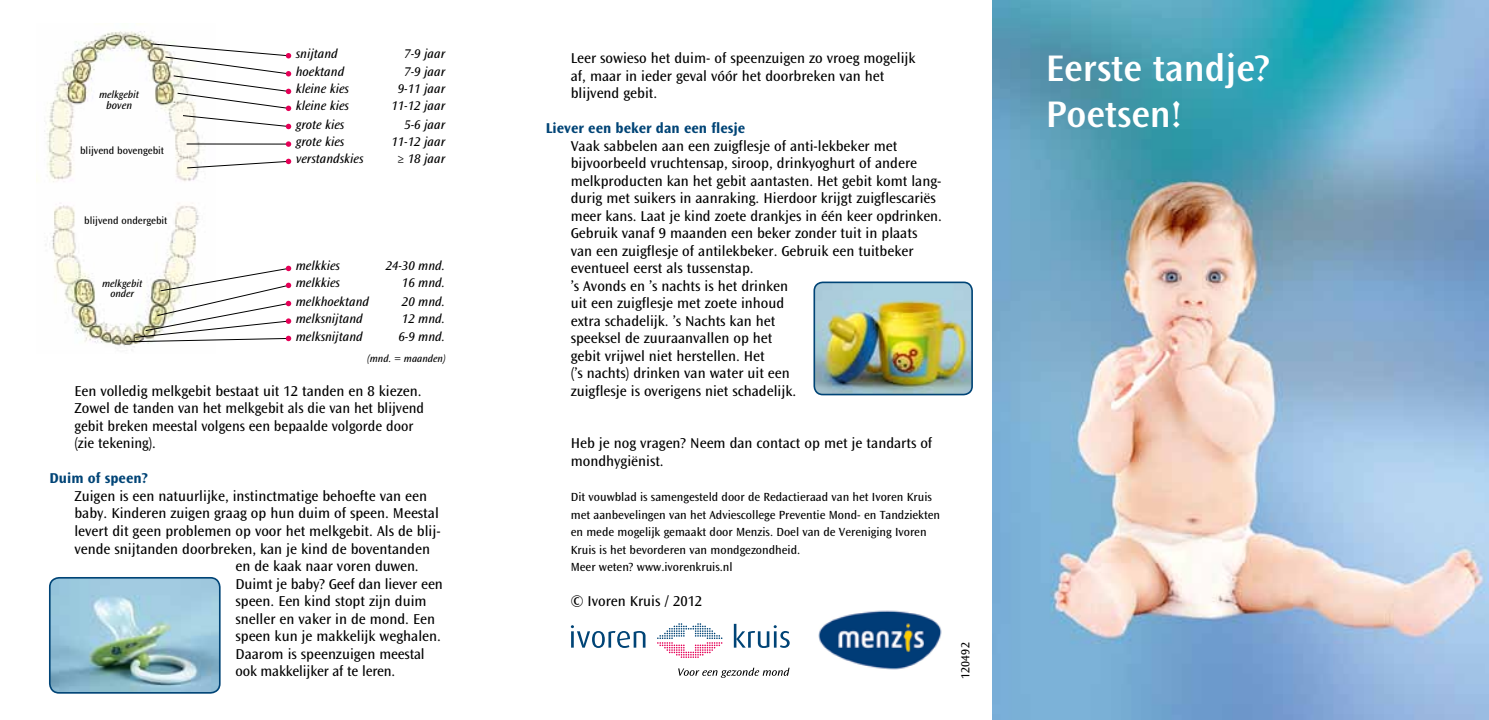
<style>
.page{position:relative;width:1489px;height:720px;background:#fff}
.page>*{position:absolute;margin:0;border:0;box-sizing:border-box;transform-origin:0 0}
.t1{font:600 38.5px/46.2px "Ocean Sans Std";color:#fff}
.t2{font:14.88px/17.5px "Ocean Sans Std";color:#000}
.t3{font:700 14.88px "Ocean Sans Std";color:#004476}
.t4{font:italic 13.12px "Ocean Sans Std";color:#000}
.t5{font:12.25px/17.5px "Ocean Sans Std";color:#000}
.t6{font:italic 11.03px "Ocean Sans Std";color:#000}
.t7{font:italic 10.5px/10.5px "Ocean Sans Std";color:#000;text-align:center}
.t8{font:10.5px "Ocean Sans Std";color:#000}
</style>
<div class="page">
<img style="left:992px;top:0;width:496px;height:719px">
<svg style="left:657px;top:623px;width:65px;height:34px"></svg>
<svg style="left:571px;top:625px;width:74px;height:22px"></svg>
<svg style="left:733px;top:623px;width:56px;height:24px"></svg>
<svg style="left:678px;top:667px;width:111px;height:10px"></svg>
<img style="left:818px;top:610px;width:124px;height:60px">
<img style="left:50px;top:579px;width:170px;height:113px">
<div style="left:49px;top:576px;width:171px;height:117px;border:2px solid #004476;border-radius:9px"></div>
<img style="left:44px;top:31px;width:171px;height:319px">
<svg style="left:151px;top:43px;width:140px;height:86px"></svg>
<hr style="left:187px;top:144px;width:101px;height:1px;background:#000">
<svg style="left:286px;top:141px;width:5px;height:6px"></svg>
<svg style="left:187px;top:159px;width:104px;height:9px"></svg>
<svg style="left:126px;top:265px;width:165px;height:77px"></svg>
<img style="left:816px;top:282px;width:156px;height:112px">
<div style="left:813px;top:281px;width:159px;height:114px;border:2px solid #004476;border-radius:8px"></div>
<p class="t7" style="left:99px;top:89px;width:42px">melkgebit</p>
<p class="t6" style="left:106px;top:99px;width:27px">boven</p>
<p class="t8" style="left:80px;top:145px;width:86px">blijvend bovengebit</p>
<p class="t8" style="left:84px;top:214px;width:85px">blijvend ondergebit</p>
<p class="t7" style="left:102px;top:278px;width:42px">melkgebit onder</p>
<p class="t4" style="left:296px;top:46px;width:44px">snijtand</p>
<p class="t4" style="left:404px;top:46px;width:42px">7-9 jaar</p>
<p class="t4" style="left:296px;top:64px;width:50px">hoektand</p>
<p class="t4" style="left:404px;top:64px;width:42px">7-9 jaar</p>
<p class="t4" style="left:296px;top:82px;width:55px">kleine kies</p>
<p class="t4" style="left:398px;top:82px;width:49px">9-11 jaar</p>
<p class="t4" style="left:296px;top:99px;width:55px">kleine kies</p>
<p class="t4" style="left:391px;top:99px;width:55px">11-12 jaar</p>
<p class="t4" style="left:296px;top:117px;width:50px">grote kies</p>
<p class="t4" style="left:404px;top:117px;width:42px">5-6 jaar</p>
<p class="t4" style="left:296px;top:134px;width:50px">grote kies</p>
<p class="t4" style="left:391px;top:134px;width:55px">11-12 jaar</p>
<p class="t4" style="left:296px;top:152px;width:69px">verstandskies</p>
<p class="t4" style="left:397px;top:152px;width:50px">≥ 18 jaar</p>
<p class="t4" style="left:296px;top:259px;width:46px">melkkies</p>
<p class="t4" style="left:385px;top:259px;width:61px">24-30 mnd.</p>
<p class="t4" style="left:296px;top:276px;width:46px">melkkies</p>
<p class="t4" style="left:402px;top:276px;width:45px">16 mnd.</p>
<p class="t4" style="left:296px;top:294px;width:75px">melkhoektand</p>
<p class="t4" style="left:402px;top:294px;width:45px">20 mnd.</p>
<p class="t4" style="left:296px;top:311px;width:68px">melksnijtand</p>
<p class="t4" style="left:402px;top:311px;width:45px">12 mnd.</p>
<p class="t4" style="left:296px;top:329px;width:68px">melksnijtand</p>
<p class="t4" style="left:398px;top:329px;width:48px">6-9 mnd.</p>
<p class="t7" style="left:367px;top:353px;width:80px">(mnd. = maanden)</p>
<p class="t2" style="left:74px;top:382px;width:351px">Een volledig melkgebit bestaat uit 12 tanden en 8 kiezen.<br>Zowel de tanden van het melkgebit als die van het blijvend gebit breken meestal volgens een bepaalde volgorde door (zie tekening).</p>
<p class="t3" style="left:50px;top:470px;width:100px">Duim of speen?</p>
<p class="t2" style="left:74px;top:487px;width:354px">Zuigen is een natuurlijke, instinctmatige behoefte van een</p>
<p class="t2" style="left:74px;top:505px;width:366px">baby. Kinderen zuigen graag op hun duim of speen. Meestal</p>
<p class="t2" style="left:74px;top:522px;width:368px">levert dit geen problemen op voor het melkgebit. Als de blij-</p>
<p class="t2" style="left:74px;top:540px;width:357px">vende snijtanden doorbreken, kan je kind de boventanden</p>
<p class="t2" style="left:235px;top:557px;width:185px">en de kaak naar voren duwen.</p>
<p class="t2" style="left:235px;top:575px;width:209px">Duimt je baby? Geef dan liever een</p>
<p class="t2" style="left:235px;top:592px;width:193px">speen. Een kind stopt zijn duim</p>
<p class="t2" style="left:235px;top:609px;width:201px">sneller en vaker in de mond. Een</p>
<p class="t2" style="left:235px;top:627px;width:207px">speen kun je makkelijk weghalen.</p>
<p class="t2" style="left:235px;top:644px;width:191px">Daarom is speenzuigen meestal</p>
<p class="t2" style="left:235px;top:662px;width:161px">ook makkelijker af te leren.</p>
<p class="t2" style="left:570px;top:50px;width:346px">Leer sowieso het duim- of speenzuigen zo vroeg mogelijk af, maar in ieder geval vóór het doorbreken van het blijvend gebit.</p>
<p class="t3" style="left:546px;top:120px;width:201px">Liever een beker dan een flesje</p>
<p class="t2" style="left:570px;top:137px;width:372px">Vaak sabbelen aan een zuigflesje of anti-lekbeker met bijvoorbeeld vruchtensap, siroop, drinkyoghurt of andere melkproducten kan het gebit aantasten. Het gebit komt lang&shy;durig met suikers in aanraking. Hierdoor krijgt zuigflescariës meer kans. Laat je kind zoete drankjes in één keer opdrinken.<br>Gebruik vanaf 9 maanden een beker zonder tuit in plaats van een zuigflesje of antilekbeker. Gebruik een tuitbeker eventueel eerst als tussenstap.<br>’s Avonds en ’s nachts is het drinken<br>uit een zuigflesje met zoete inhoud<br>extra schadelijk. ’s Nachts kan het<br>speeksel de zuuraanvallen op het<br>gebit vrijwel niet herstellen. Het<br>(’s nachts) drinken van water uit een<br>zuigflesje is overigens niet schadelijk.</p>
<p class="t2" style="left:570px;top:435px;width:363px">Heb je nog vragen? Neem dan contact op met je tandarts of mondhygiënist.</p>
<p class="t5" style="left:570px;top:488px;width:371px">Dit vouwblad is samengesteld door de Redactieraad van het Ivoren Kruis met aanbevelingen van het Adviescollege Preventie Mond- en Tandziekten en mede mogelijk gemaakt door Menzis. Doel van de Vereniging Ivoren Kruis is het bevorderen van mondgezondheid.<br>Meer weten? www.ivorenkruis.nl</p>
<p class="t2" style="left:570px;top:592px;width:133px">© Ivoren Kruis / 2012</p>
<p class="t5" style="left:956px;top:678px;width:38px;rotate:-90deg">120492</p>
<h1 class="t1" style="left:1045px;top:46px;width:225px">Eerste tandje?<br>Poetsen!</h1>
</div>
